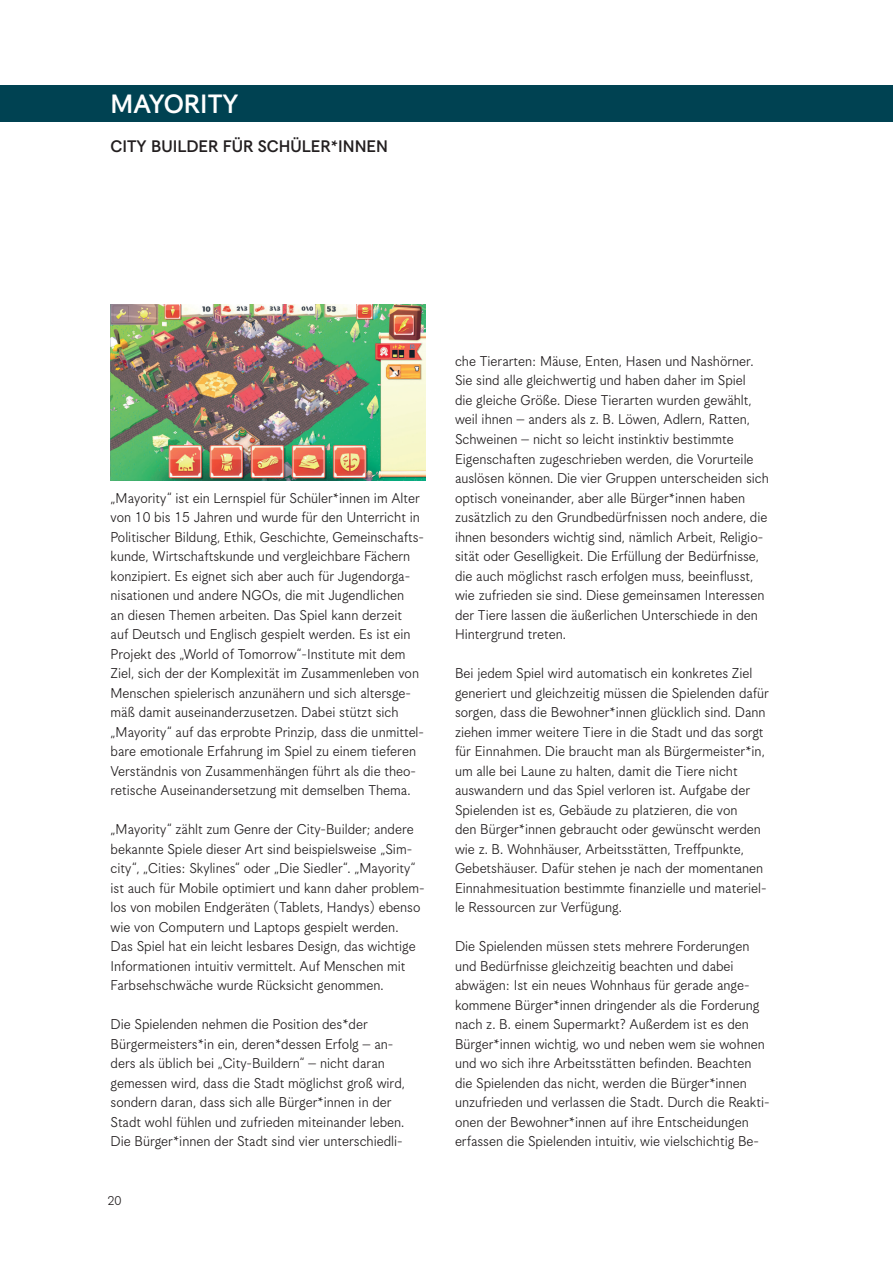
<style>
.page{position:relative;width:893px;height:1263px;background:#fff}
.page>*{position:absolute;margin:0;border:0;box-sizing:border-box;transform-origin:0 0}
.t1{font:28.5px "Korpus Grotesk D";color:#fff}
.t2{font:18px "Korpus Grotesk D";color:#231f20}
.t3{font:15.75px/19.5px "Korpus Grotesk A";color:#231f20}
.t4{font:14.25px "Korpus Grotesk A";color:#231f20}
</style>
<div class="page">
<div style="left:0;top:85px;width:893px;height:36px;background:#004252"></div>
<img style="left:111px;top:304px;width:314px;height:176px">
<h1 class="t1" style="left:111px;top:88px;width:126px">MAYORITY</h1>
<p class="t2" style="left:111px;top:136px;width:279px">CITY BUILDER FÜR SCHÜLER*INNEN</p>
<p class="t3" style="left:111px;top:488px;width:315px">„Mayority“ ist ein Lernspiel für Schüler*innen im Alter von 10 bis 15 Jahren und wurde für den Unterricht in Politischer Bildung, Ethik, Geschichte, Gemeinschafts&shy;kunde, Wirtschaftskunde und vergleichbare Fächern konzipiert. Es eignet sich aber auch für Jugendorga&shy;nisationen und andere NGOs, die mit Jugendlichen<br>an diesen Themen arbeiten. Das Spiel kann derzeit<br>auf Deutsch und Englisch gespielt werden. Es ist ein Projekt des „World of Tomorrow“-Institute mit dem Ziel, sich der der Komplexität im Zusammenleben von Menschen spielerisch anzunähern und sich altersge&shy;mäß damit auseinanderzusetzen. Dabei stützt sich „Mayority“ auf das erprobte Prinzip, dass die unmittel&shy;bare emotionale Erfahrung im Spiel zu einem tieferen Verständnis von Zusammenhängen führt als die theo&shy;retische Auseinandersetzung mit demselben Thema.</p>
<p class="t3" style="left:111px;top:819px;width:316px">„Mayority“ zählt zum Genre der City-Builder; andere bekannte Spiele dieser Art sind beispielsweise „Sim&shy;city“, „Cities: Skylines“ oder „Die Siedler“. „Mayority“ ist auch für Mobile optimiert und kann daher problem&shy;los von mobilen Endgeräten (Tablets, Handys) ebenso wie von Computern und Laptops gespielt werden.<br>Das Spiel hat ein leicht lesbares Design, das wichtige Informationen intuitiv vermittelt. Auf Menschen mit Farbsehschwäche wurde Rücksicht genommen.</p>
<p class="t3" style="left:111px;top:1014px;width:296px">Die Spielenden nehmen die Position des*der Bürgermeisters*in ein, deren*dessen Erfolg – an&shy;ders als üblich bei „City-Buildern“ – nicht daran gemessen wird, dass die Stadt möglichst groß wird, sondern daran, dass sich alle Bürger*innen in der Stadt wohl fühlen und zufrieden miteinander leben.<br>Die Bürger*innen der Stadt sind vier unterschiedli-</p>
<p class="t4" style="left:107px;top:1192px;width:16px">20</p>
<p class="t3" style="left:455px;top:351px;width:315px">che Tierarten: Mäuse, Enten, Hasen und Nashörner.<br>Sie sind alle gleichwertig und haben daher im Spiel<br>die gleiche Größe. Diese Tierarten wurden gewählt, weil ihnen – anders als z. B. Löwen, Adlern, Ratten, Schweinen – nicht so leicht instinktiv bestimmte Eigenschaften zugeschrieben werden, die Vorurteile auslösen können. Die vier Gruppen unterscheiden sich optisch voneinander, aber alle Bürger*innen haben zusätzlich zu den Grundbedürfnissen noch andere, die ihnen besonders wichtig sind, nämlich Arbeit, Religio&shy;sität oder Geselligkeit. Die Erfüllung der Bedürfnisse, die auch möglichst rasch erfolgen muss, beeinflusst, wie zufrieden sie sind. Diese gemeinsamen Interessen der Tiere lassen die äußerlichen Unterschiede in den Hintergrund treten.</p>
<p class="t3" style="left:455px;top:663px;width:316px">Bei jedem Spiel wird automatisch ein konkretes Ziel generiert und gleichzeitig müssen die Spielenden dafür sorgen, dass die Bewohner*innen glücklich sind. Dann ziehen immer weitere Tiere in die Stadt und das sorgt für Einnahmen. Die braucht man als Bürgermeister*in, um alle bei Laune zu halten, damit die Tiere nicht auswandern und das Spiel verloren ist. Aufgabe der Spielenden ist es, Gebäude zu platzieren, die von<br>den Bürger*innen gebraucht oder gewünscht werden wie z. B. Wohnhäuser, Arbeitsstätten, Treffpunkte, Gebetshäuser. Dafür stehen je nach der momentanen Einnahmesituation bestimmte finanzielle und materiel&shy;le Ressourcen zur Verfügung.</p>
<p class="t3" style="left:455px;top:936px;width:316px">Die Spielenden müssen stets mehrere Forderungen und Bedürfnisse gleichzeitig beachten und dabei abwägen: Ist ein neues Wohnhaus für gerade ange&shy;kommene Bürger*innen dringender als die Forderung nach z. B. einem Supermarkt? Außerdem ist es den Bürger*innen wichtig, wo und neben wem sie wohnen und wo sich ihre Arbeitsstätten befinden. Beachten die Spielenden das nicht, werden die Bürger*innen unzufrieden und verlassen die Stadt. Durch die Reakti&shy;onen der Bewohner*innen auf ihre Entscheidungen erfassen die Spielenden intuitiv, wie vielschichtig Be-</p>
</div>
